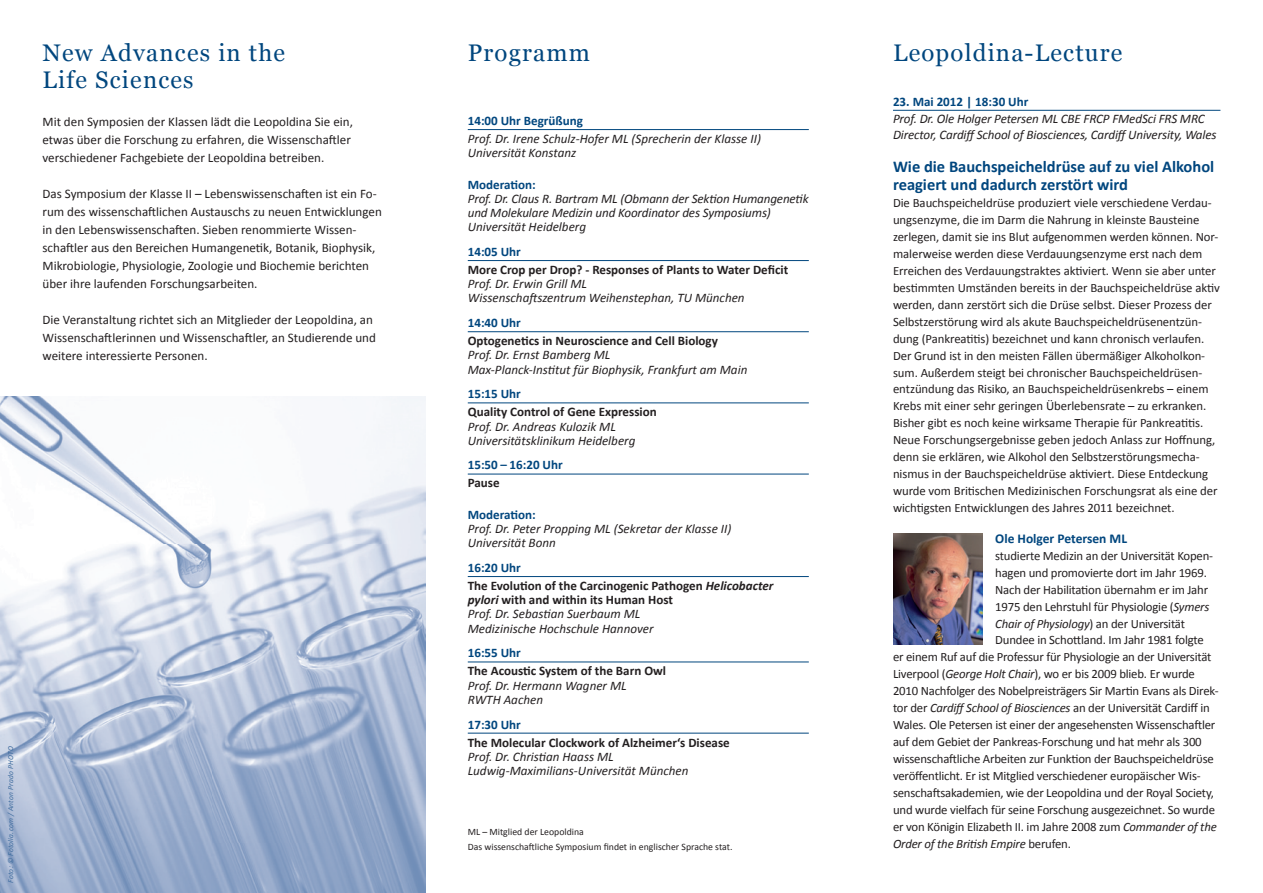
<style>
.page{position:relative;width:1263px;height:893px;background:#fff}
.page>*{position:absolute;margin:0;border:0;box-sizing:border-box;transform-origin:0 0}
.t1{font:24px/27px "Georgia";letter-spacing:.05em;color:#00467e}
.t2{font:700 16.5px/18px "Calibri";color:#00467e}
.t3{font:700 13.5px "Calibri";color:#00467e}
.t4{font:italic 13.05px/14.2px "Calibri";color:#231f20}
.t5{font:13.05px/18px "Calibri";color:#231f20}
.t6{font:700 13.05px/18px "Calibri";color:#231f20}
.t7{font:700 13.05px "Calibri";color:#00467e}
.t8{font:12.75px/17px "Calibri";letter-spacing:-.015em;color:#231f20}
.t9{font:italic 12.75px "Calibri";letter-spacing:-.015em;color:#231f20}
.t10{font:9.75px/14.2px "Calibri";color:#231f20}
.t11{font:italic 7.5px "Calibri";letter-spacing:.025em;color:#3c6a9d}
.s1{color:#00467e}
.s2{font-style:italic}
.s3{font-weight:700}
.s4{font-weight:700;font-style:normal}
.s5{font-style:normal}
</style>
<div class="page">
<img style="left:0;top:396px;width:425px;height:497px">
<hr style="left:468px;top:129px;width:341px;height:1px;background:#00467e">
<hr style="left:468px;top:260px;width:341px;height:1px;background:#00467e">
<hr style="left:468px;top:331px;width:341px;height:1px;background:#00467e">
<hr style="left:468px;top:402px;width:341px;height:1px;background:#00467e">
<hr style="left:468px;top:474px;width:341px;height:1px;background:#00467e">
<hr style="left:468px;top:576px;width:341px;height:1px;background:#00467e">
<hr style="left:468px;top:662px;width:341px;height:1px;background:#00467e">
<hr style="left:468px;top:733px;width:341px;height:1px;background:#00467e">
<hr style="left:893px;top:110px;width:327px;height:1px;background:#00467e">
<img style="left:893px;top:534px;width:89px;height:110px">
<h1 class="t1" style="left:43px;top:39px;width:244px">New Advances in the<br>Life Sciences</h1>
<p class="t5" style="left:43px;top:113px;width:312px">Mit den Symposien der Klassen lädt die Leopoldina Sie ein, etwas über die Forschung zu erfahren, die Wissenschaftler verschiedener Fachgebiete der Leopoldina betreiben.</p>
<p class="t5" style="left:43px;top:185px;width:341px">Das Symposium der Klasse II – Lebenswissenschaften ist ein Fo&shy;rum des wissenschaftlichen Austauschs zu neuen Entwicklungen in den Lebenswissenschaften. Sieben renommierte Wissen&shy;schaftler aus den Bereichen Humangenetik, Botanik, Biophysik, Mikrobiologie, Physiologie, Zoologie und Biochemie berichten über ihre laufenden Forschungsarbeiten.</p>
<p class="t5" style="left:43px;top:311px;width:335px">Die Veranstaltung richtet sich an Mitglieder der Leopoldina, an<br>Wissenschaftlerinnen und Wissenschaftler, an Studierende und weitere interessierte Personen.</p>
<p class="t11" style="left:6px;top:883px;width:138px;rotate:-90deg">Foto: © Fotolia.com / Anton Prado PHOTO</p>
<h1 class="t1" style="left:468px;top:39px;width:124px">Programm</h1>
<p class="t7" style="left:468px;top:112px;width:117px">14:00 Uhr Begrüßung</p>
<p class="t4" style="left:468px;top:131px;width:295px">Prof. Dr. Irene Schulz-Hofer ML (Sprecherin der Klasse II)<br>Universität Konstanz</p>
<p class="t7" style="left:468px;top:176px;width:69px">Moderation:</p>
<p class="t4" style="left:468px;top:191px;width:342px">Prof. Dr. Claus R. Bartram ML (Obmann der Sektion Humangenetik und Molekulare Medizin und Koordinator des Symposiums)<br>Universität Heidelberg</p>
<p class="t7" style="left:468px;top:243px;width:55px">14:05 Uhr</p>
<p class="t6" style="left:468px;top:261px;width:322px">More Crop per Drop? - Responses of Plants to Water Deficit</p>
<p class="t4" style="left:468px;top:276px;width:278px">Prof. Dr. Erwin Grill ML<br>Wissenschaftszentrum Weihenstephan, TU München</p>
<p class="t7" style="left:468px;top:314px;width:55px">14:40 Uhr</p>
<p class="t6" style="left:468px;top:332px;width:252px">Optogenetics in Neuroscience and Cell Biology</p>
<p class="t4" style="left:468px;top:347px;width:281px">Prof. Dr. Ernst Bamberg ML<br>Max-Planck-Institut für Biophysik, Frankfurt am Main</p>
<p class="t7" style="left:468px;top:386px;width:55px">15:15 Uhr</p>
<p class="t6" style="left:468px;top:403px;width:191px">Quality Control of Gene Expression</p>
<p class="t4" style="left:468px;top:419px;width:169px">Prof. Dr. Andreas Kulozik ML<br>Universitätsklinikum Heidelberg</p>
<p class="t7" style="left:468px;top:457px;width:96px">15:50 – 16:20 Uhr</p>
<p class="t6" style="left:468px;top:474px;width:33px">Pause</p>
<p class="t7" style="left:468px;top:506px;width:69px">Moderation:</p>
<p class="t4" style="left:468px;top:521px;width:265px">Prof. Dr. Peter Propping ML (Sekretar der Klasse II)<br>Universität Bonn</p>
<p class="t6" style="left:468px;top:559px;width:307px"><span class="s1">16:20 Uhr<br></span>The Evolution of the Carcinogenic Pathogen <span class="s2">Helicobacter</span></p>
<p class="t4" style="left:468px;top:592px;width:207px"><span class="s3">pylori</span> <span class="s4">with and within its Human Host<br></span>Prof. Dr. Sebastian Suerbaum ML<br>Medizinische Hochschule Hannover</p>
<p class="t7" style="left:468px;top:645px;width:55px">16:55 Uhr</p>
<p class="t6" style="left:468px;top:662px;width:200px">The Acoustic System of the Barn Owl</p>
<p class="t4" style="left:468px;top:678px;width:160px">Prof. Dr. Hermann Wagner ML<br>RWTH Aachen</p>
<p class="t7" style="left:468px;top:716px;width:55px">17:30 Uhr</p>
<p class="t6" style="left:468px;top:733px;width:264px">The Molecular Clockwork of Alzheimer‘s Disease</p>
<p class="t4" style="left:468px;top:749px;width:222px">Prof. Dr. Christian Haass ML<br>Ludwig-Maximilians-Universität München</p>
<p class="t10" style="left:468px;top:825px;width:266px">ML – Mitglied der Leopoldina<br>Das wissenschaftliche Symposium findet in englischer Sprache stat.</p>
<h1 class="t1" style="left:893px;top:39px;width:231px">Leopoldina-Lecture</h1>
<p class="t7" style="left:893px;top:93px;width:137px">23. Mai 2012 | 18:30 Uhr</p>
<p class="t4" style="left:893px;top:110px;width:325px;line-height:16.5px">Prof. Dr. Ole Holger Petersen ML CBE FRCP FMedSci FRS MRC<br>Director, CardiffSchool of Biosciences, CardiffUniversity, Wales</p>
<p class="t2" style="left:893px;top:158px;width:323px">Wie die Bauchspeicheldrüse auf zu viel Alkohol reagiert und dadurch zerstört wird</p>
<p class="t8" style="left:893px;top:194px;width:328px">Die Bauchspeicheldrüse produziert viele verschiedene Verdau&shy;ungsenzyme, die im Darm die Nahrung in kleinste Bausteine zerlegen, damit sie ins Blut aufgenommen werden können. Nor&shy;malerweise werden diese Verdauungsenzyme erst nach dem Erreichen des Verdauungstraktes aktiviert. Wenn sie aber unter bestimmten Umständen bereits in der Bauchspeicheldrüse aktiv werden, dann zerstört sich die Drüse selbst. Dieser Prozess der Selbstzerstörung wird als akute Bauchspeicheldrüsenentzün&shy;dung (Pankreatitis) bezeichnet und kann chronisch verlaufen.<br>Der Grund ist in den meisten Fällen übermäßiger Alkoholkon&shy;sum. Außerdem steigt bei chronischer Bauchspeicheldrüsen&shy;entzündung das Risiko, an Bauchspeicheldrüsenkrebs – einem Krebs mit einer sehr geringen Überlebensrate – zu erkranken.<br>Bisher gibt es noch keine wirksame Therapie für Pankreatitis.<br>Neue Forschungsergebnisse geben jedoch Anlass zur Hoffnung, denn sie erklären, wie Alkohol den Selbstzerstörungsmecha&shy;nismus in der Bauchspeicheldrüse aktiviert. Diese Entdeckung wurde vom Britischen Medizinischen Forschungsrat als eine der wichtigsten Entwicklungen des Jahres 2011 bezeichnet.</p>
<p class="t3" style="left:995px;top:530px;width:133px">Ole Holger Petersen ML</p>
<p class="t8" style="left:995px;top:547px;width:219px">studierte Medizin an der Universität Kopen-</p>
<p class="t8" style="left:995px;top:564px;width:213px">hagen und promovierte dort im Jahr 1969.</p>
<p class="t8" style="left:995px;top:581px;width:214px">Nach der Habilitation übernahm er im Jahr</p>
<p class="t8" style="left:995px;top:598px;width:216px">1975 den Lehrstuhl für Physiologie (<span class="s2">Symers</span></p>
<p class="t9" style="left:995px;top:615px;width:191px">Chair of Physiology<span class="s5">) an der Universität</span></p>
<p class="t8" style="left:995px;top:632px;width:210px">Dundee in Schottland. Im Jahr 1981 folgte</p>
<p class="t8" style="left:893px;top:649px;width:320px">er einem Ruf auf die Professur für Physiologie an der Universität</p>
<p class="t8" style="left:893px;top:666px;width:303px">Liverpool (<span class="s2">George Holt Chair</span>), wo er bis 2009 blieb. Er wurde</p>
<p class="t8" style="left:893px;top:683px;width:327px">2010 Nachfolger des Nobelpreisträgers Sir Martin Evans als Direk-</p>
<p class="t8" style="left:893px;top:700px;width:318px">tor der <span class="s2">CardiffSchool of Biosciences</span> an der Universität Cardiff in</p>
<p class="t8" style="left:893px;top:716px;width:324px">Wales. Ole Petersen ist einer der angesehensten Wissenschaftler</p>
<p class="t8" style="left:893px;top:733px;width:310px">auf dem Gebiet der Pankreas-Forschung und hat mehr als 300</p>
<p class="t8" style="left:893px;top:750px;width:322px">wissenschaftliche Arbeiten zur Funktion der Bauchspeicheldrϋse</p>
<p class="t8" style="left:893px;top:767px;width:309px">veröffentlicht. Er ist Mitglied verschiedener europäischer Wis-</p>
<p class="t8" style="left:893px;top:784px;width:322px">senschaftsakademien, wie der Leopoldina und der Royal Society,</p>
<p class="t8" style="left:893px;top:801px;width:323px">und wurde vielfach für seine Forschung ausgezeichnet. So wurde</p>
<p class="t8" style="left:893px;top:818px;width:325px">er von Königin Elizabeth II. im Jahre 2008 zum <span class="s2">Commander of the</span></p>
<p class="t9" style="left:893px;top:835px;width:179px">Order of the British Empire <span class="s5">berufen.</span></p>
</div>
